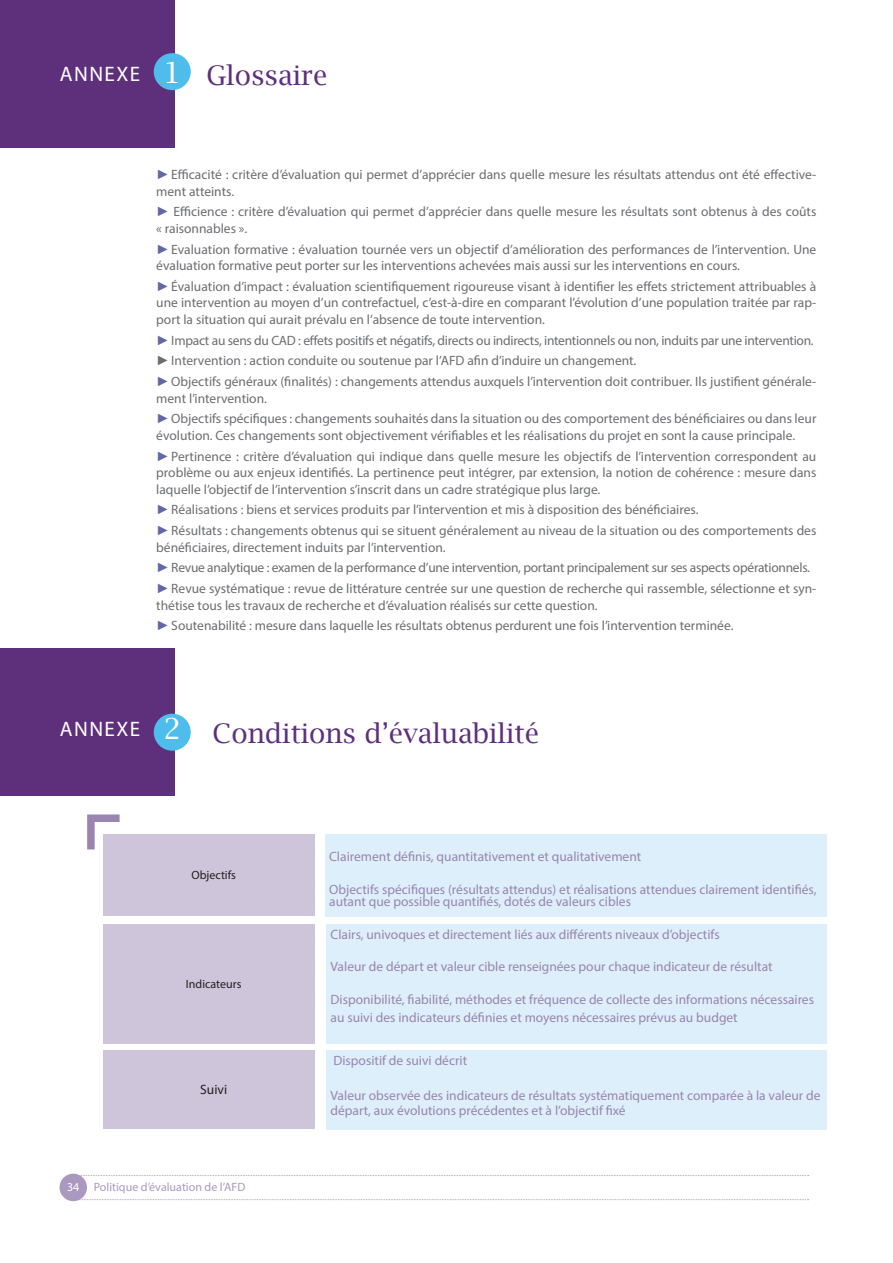
<style>
.page{position:relative;width:893px;height:1263px;background:#fff}
.page>*{position:absolute;margin:0;border:0;box-sizing:border-box;transform-origin:0 0}
.t1{font:29.1px "Lucida Bright";color:#fff}
.t2{font:27px "Lucida Bright";color:#5e307c}
.t3{font:21px "Myriad Pro";letter-spacing:.07em;color:#fff}
.t4{font:13.5px/16.5px "Myriad Pro";color:#6c6d70}
.t5{font:13.5px/12px "Myriad Pro";color:#9a84b0}
.t6{font:13.5px "Myriad Pro";letter-spacing:-.02em;color:#6c6d70}
.t7{font:13.5px "Myriad Pro";color:#231f20}
.t8{font:12px "Myriad Pro";color:#ab98be}
.t9{font:12px "Myriad Pro";color:#231f20}
.s1{font-family:"Arial";font-weight:700;color:#6168a7}
.s2{font-family:"Arial";font-weight:700}
.s3{color:#fff}
</style>
<div class="page">
<svg style="left:80px;top:1175px;width:729px;height:1px"></svg>
<svg style="left:80px;top:1199px;width:728px;height:1px"></svg>
<div style="left:60px;top:1174px;width:27px;height:27px;background:#ab98be;border-radius:50%"></div>
<div style="left:0;top:0;width:174px;height:147px;background:#5e307c"></div>
<div style="left:154px;top:53px;width:37px;height:37px;background:#4fbdec;border-radius:50%"></div>
<div style="left:0;top:648px;width:174px;height:148px;background:#5e307c"></div>
<div style="left:154px;top:714px;width:37px;height:37px;background:#4fbdec;border-radius:50%"></div>
<svg style="left:87px;top:814px;width:33px;height:43px"></svg>
<div style="left:325px;top:834px;width:502px;height:82px;background:#ddeffa"></div>
<div style="left:104px;top:834px;width:211px;height:81px;background:#cfc5db"></div>
<div style="left:104px;top:924px;width:211px;height:119px;background:#cfc5db"></div>
<div style="left:326px;top:924px;width:501px;height:119px;background:#ddeffa"></div>
<div style="left:104px;top:1050px;width:211px;height:78px;background:#cfc5db"></div>
<div style="left:326px;top:1050px;width:501px;height:80px;background:#ddeffa"></div>
<p class="t3" style="left:60px;top:61px;width:82px">ANNEXE</p>
<p class="t1" style="left:164px;top:56px;width:19px">1</p>
<p class="t2" style="left:207px;top:60px;width:122px">Glossaire</p>
<p class="t4" style="left:156px;top:166px;width:662px"><span class="s1">►</span>Efficacité : critère d’évaluation qui permet d’apprécier dans quelle mesure les résultats attendus ont été effective&shy;ment atteints.</p>
<p class="t4" style="left:156px;top:203px;width:662px"><span class="s1">►</span> Efficience : critère d’évaluation qui permet d’apprécier dans quelle mesure les résultats sont obtenus à des coûts « raisonnables ».</p>
<p class="t4" style="left:156px;top:241px;width:662px"><span class="s1">►</span>Evaluation formative : évaluation tournée vers un objectif d’amélioration des performances de l’intervention. Une évaluation formative peut porter sur les interventions achevées mais aussi sur les interventions en cours.</p>
<p class="t4" style="left:156px;top:278px;width:662px;text-align:justify"><span class="s1">►</span> Évaluation d’impact : évaluation scientifiquement rigoureuse visant à identifier les effets strictement attribuables à une intervention au moyen d’un contrefactuel, c’est-à-dire en comparant l’évolution d’une population traitée par rap&shy;port la situation qui aurait prévalu en l’absence de toute intervention.</p>
<p class="t6" style="left:156px;top:332px;width:659px"><span class="s1">►</span>Impact au sens du CAD : effets positifs et négatifs, directs ou indirects, intentionnels ou non, induits par une intervention.</p>
<p class="t4" style="left:156px;top:352px;width:482px"><span class="s2">►</span>Intervention : action conduite ou soutenue par l’AFD afin d’induire un changement.</p>
<p class="t4" style="left:156px;top:373px;width:662px"><span class="s1">►</span> Objectifs généraux (finalités) : changements attendus auxquels l’intervention doit contribuer. Ils justifient générale&shy;ment l’intervention.</p>
<p class="t4" style="left:156px;top:410px;width:662px"><span class="s1">►</span>Objectifs spécifiques : changements souhaités dans la situation ou des comportement des bénéficiaires ou dans leur évolution. Ces changements sont objectivement vérifiables et les réalisations du projet en sont la cause principale.</p>
<p class="t4" style="left:156px;top:448px;width:662px;text-align:justify"><span class="s1">►</span>Pertinence : critère d’évaluation qui indique dans quelle mesure les objectifs de l’intervention correspondent au problème ou aux enjeux identifiés. La pertinence peut intégrer, par extension, la notion de cohérence : mesure dans laquelle l’objectif de l’intervention s’inscrit dans un cadre stratégique plus large.</p>
<p class="t4" style="left:156px;top:501px;width:544px"><span class="s1">►</span>Réalisations : biens et services produits par l’intervention et mis à disposition des bénéficiaires.</p>
<p class="t4" style="left:156px;top:522px;width:662px"><span class="s1">►</span>Résultats : changements obtenus qui se situent généralement au niveau de la situation ou des comportements des bénéficiaires, directement induits par l’intervention.</p>
<p class="t6" style="left:156px;top:560px;width:655px"><span class="s1">►</span>Revue analytique : examen de la performance d’une intervention, portant principalement sur ses aspects opérationnels.</p>
<p class="t4" style="left:156px;top:580px;width:662px"><span class="s1">►</span>Revue systématique : revue de littérature centrée sur une question de recherche qui rassemble, sélectionne et syn&shy;thétise tous les travaux de recherche et d’évaluation réalisés sur cette question.</p>
<p class="t4" style="left:156px;top:617px;width:579px"><span class="s1">►</span> Soutenabilité : mesure dans laquelle les résultats obtenus perdurent une fois l’intervention terminée.</p>
<p class="t3" style="left:60px;top:716px;width:82px">ANNEXE</p>
<p class="t1" style="left:164px;top:712px;width:19px">2</p>
<p class="t2" style="left:213px;top:718px;width:328px">Conditions d’évaluabilité</p>
<p class="t9" style="left:191px;top:868px;width:46px">Objectifs</p>
<p class="t9" style="left:186px;top:976px;width:57px">Indicateurs</p>
<p class="t7" style="left:200px;top:1081px;width:28px">Suivi</p>
<p class="t8" style="left:67px;top:1180px;width:180px"><span class="s3">34</span> Politique d’évaluation de l’AFD</p>
<p class="t5" style="left:329px;top:850px;width:314px">Clairement définis, quantitativement et qualitativement</p>
<p class="t5" style="left:329px;top:883px;width:489px">Objectifs spécifiques (résultats attendus) et réalisations attendues clairement identifiés, autant que possible quantifiés, dotés de valeurs cibles</p>
<p class="t5" style="left:331px;top:928px;width:391px">Clairs, univoques et directement liés aux différents niveaux d’objectifs</p>
<p class="t5" style="left:331px;top:961px;width:443px">Valeur de départ et valeur cible renseignées pour chaque indicateur de résultat</p>
<p class="t5" style="left:331px;top:990px;width:485px;line-height:18px">Disponibilité, fiabilité, méthodes et fréquence de collecte des informations nécessaires au suivi des indicateurs définies et moyens nécessaires prévus au budget</p>
<p class="t5" style="left:333px;top:1054px;width:135px">Dispositif de suivi décrit</p>
<p class="t5" style="left:331px;top:1088px;width:491px;line-height:15px">Valeur observée des indicateurs de résultats systématiquement comparée à la valeur de départ, aux évolutions précédentes et à l’objectif fixé</p>
</div>
